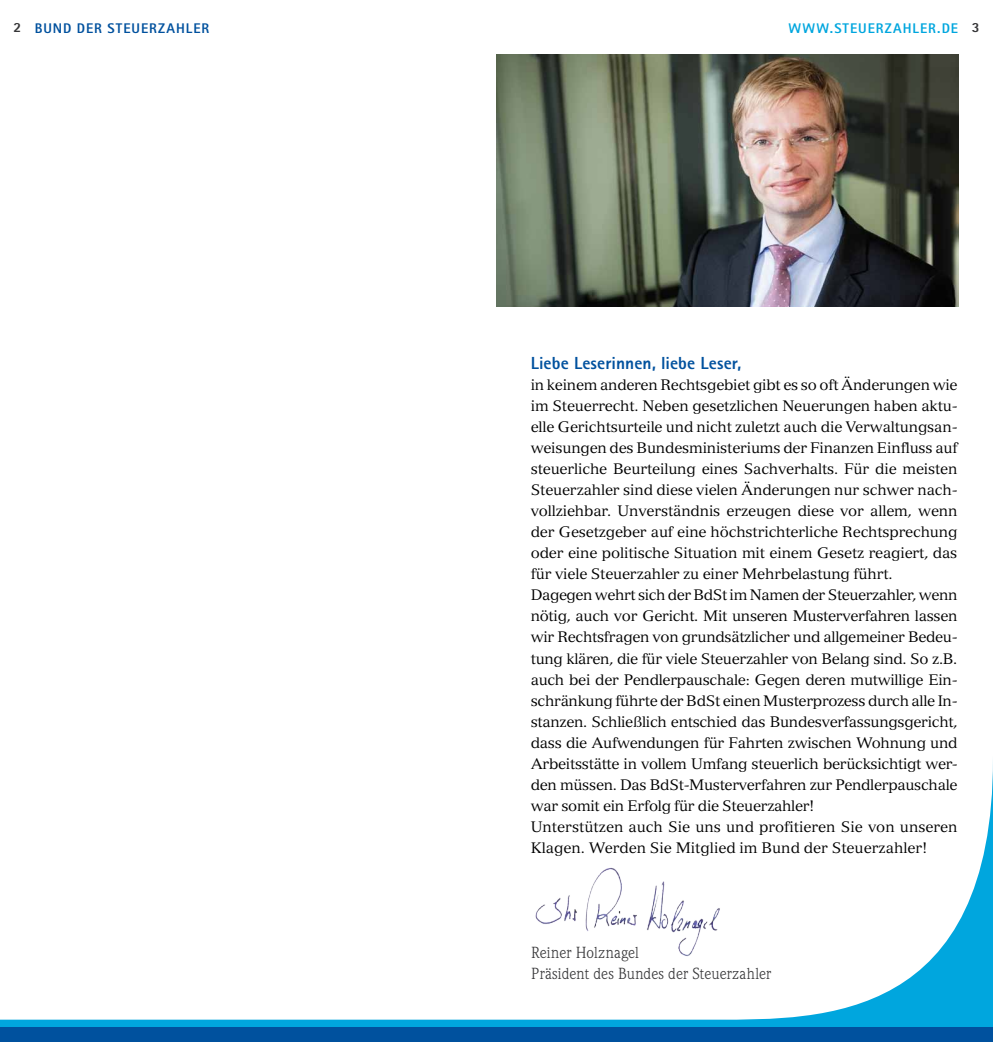
<style>
.page{position:relative;width:993px;height:1042px;background:#fff}
.page>*{position:absolute;margin:0;border:0;box-sizing:border-box;transform-origin:0 0}
.t1{font:800 17.5px "Rotis Sans Serif";letter-spacing:.01em;color:#00519e}
.t2{font:15.75px/21px "Weidemann";letter-spacing:.005em;color:#373739}
.t3{font:14.88px/21px "Versailles";letter-spacing:-.015em;color:#000}
.t4{font:800 14px "Rotis Sans Serif";letter-spacing:.065em;color:#00519e}
.t5{font:800 14px "Rotis Sans Serif";letter-spacing:.075em;color:#00a6de}
.s1{color:#373739}
</style>
<div class="page">
<svg style="left:0;top:793px;width:992px;height:234px"></svg>
<div style="left:0;top:1027px;width:992px;height:15px;background:#00519e"></div>
<img style="left:531px;top:861px;width:205px;height:99px">
<img style="left:496px;top:54px;width:461px;height:252px">
<p class="t4" style="left:13px;top:19px;width:197px"><span class="s1">2</span> BUND DER STEUERZAHLER</p>
<p class="t5" style="left:788px;top:19px;width:192px">WWW.STEUERZAHLER.DE <span class="s1">3</span></p>
<p class="t1" style="left:530px;top:352px;width:212px">LIEBE LESERINNEN, LIEBE LESER,</p>
<p class="t3" style="left:530px;top:375px;width:428px">in keinem anderen Rechtsgebiet gibt es so oft Änderungen wie im Steuerrecht. Neben gesetzlichen Neuerungen haben aktu&shy;elle Gerichtsurteile und nicht zuletzt auch die Verwaltungsan&shy;weisungen des Bundesministeriums der Finanzen Einfluss auf steuerliche Beurteilung eines Sachverhalts. Für die meisten Steuerzahler sind diese vielen Änderungen nur schwer nach&shy;vollziehbar. Unverständnis erzeugen diese vor allem, wenn der Gesetzgeber auf eine höchstrichterliche Rechtsprechung oder eine politische Situation mit einem Gesetz reagiert, das für viele Steuerzahler zu einer Mehrbelastung führt.<br>Dagegen wehrt sich der BdSt im Namen der Steuerzahler, wenn nötig, auch vor Gericht. Mit unseren Musterverfahren lassen wir Rechtsfragen von grundsätzlicher und allgemeiner Bedeu&shy;tung klären, die für viele Steuerzahler von Belang sind. So z.B. auch bei der Pendlerpauschale: Gegen deren mutwillige Ein&shy;schränkung führte der BdSt einen Musterprozess durch alle In&shy;stanzen. Schließlich entschied das Bundesverfassungsgericht, dass die Aufwendungen für Fahrten zwischen Wohnung und Arbeitsstätte in vollem Umfang steuerlich berücksichtigt wer&shy;den müssen. Das BdSt-Musterverfahren zur Pendlerpauschale war somit ein Erfolg für die Steuerzahler!<br>Unterstützen auch Sie uns und profitieren Sie von unseren Klagen. Werden Sie Mitglied im Bund der Steuerzahler!</p>
<p class="t2" style="left:531px;top:941px;width:242px">Reiner Holznagel<br>Präsident des Bundes der Steuerzahler</p>
</div>
